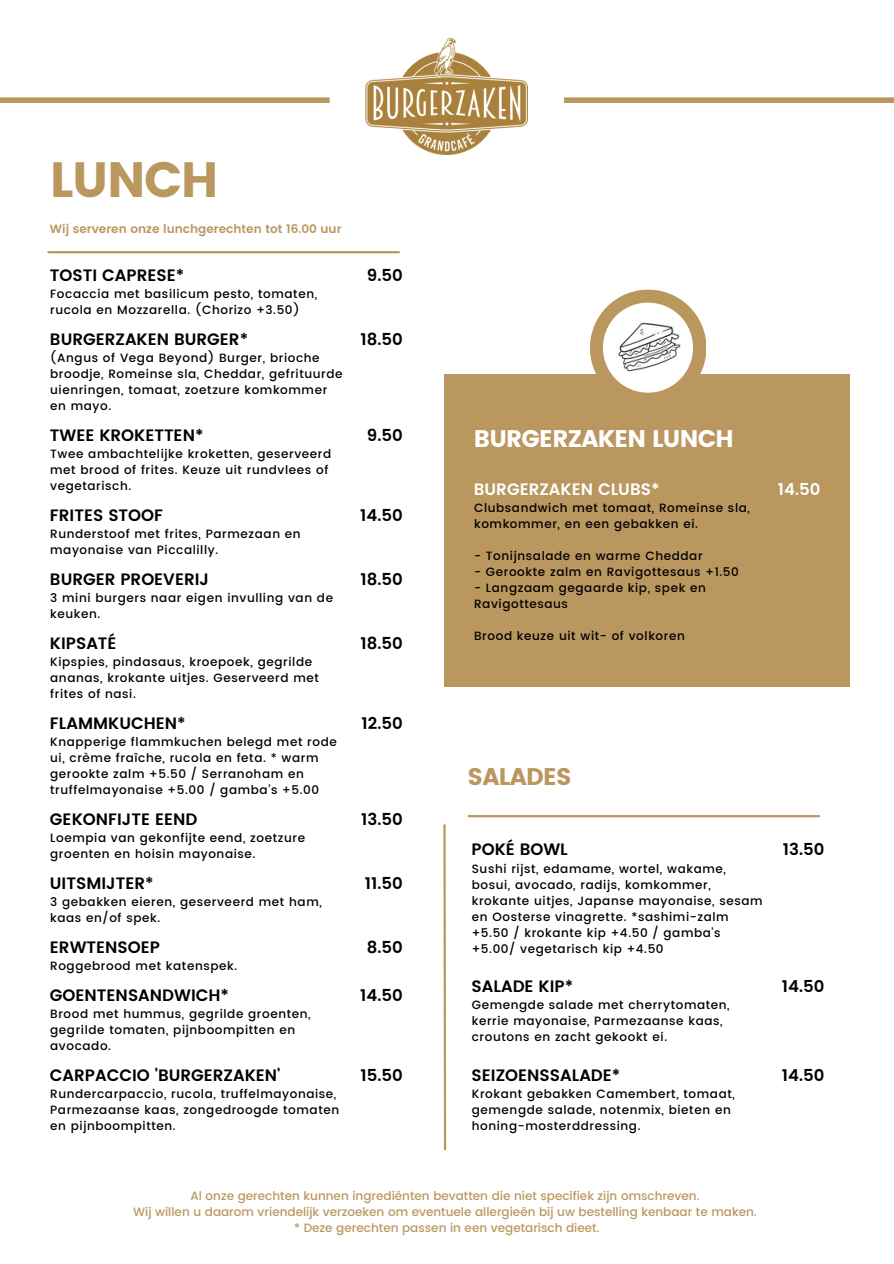
<style>
.page{position:relative;width:894px;height:1264px;background:#fff}
.page>*{position:absolute;margin:0;border:0;box-sizing:border-box;transform-origin:0 0}
.t1{font:49.5px "Poppins";letter-spacing:-.03em;color:#ba975f}
.t2{font:24px "Poppins";letter-spacing:-.03em;color:#fff}
.t3{font:24px "Poppins";letter-spacing:-.03em;color:#ba975f}
.t4{font:600 16.5px "Poppins";color:#000}
.t5{font:600 16.5px "Poppins";color:#fff}
.t6{font:500 12px/16px "Poppins";letter-spacing:.05em;color:#000}
.t7{font:500 12px "Poppins";color:#ba975f}
.t8{font:600 12px "Poppins";color:#ba975f}
</style>
<div class="page">
<hr style="left:48px;top:251px;width:351px;height:2px;background:#ba975f">
<div style="left:563px;top:97px;width:330px;height:6px;background:#ba975f"></div>
<div style="left:444px;top:374px;width:405px;height:312px;background:#ba975f"></div>
<svg style="left:443px;top:824px;width:4px;height:327px"></svg>
<hr style="left:468px;top:815px;width:351px;height:2px;background:#ba975f">
<div style="left:0;top:97px;width:329px;height:6px;background:#ba975f"></div>
<img style="left:365px;top:39px;width:162px;height:116px">
<svg style="left:590px;top:290px;width:115px;height:103px"></svg>
<img style="left:615px;top:322px;width:65px;height:50px">
<p class="t1" style="left:50px;top:151px;width:170px">LUNCH</p>
<h3 class="t8" style="left:50px;top:222px;width:293px">Wij serveren onze lunchgerechten tot 16.00 uur</h3>
<h1 class="t4" style="left:50px;top:265px;width:136px">TOSTI CAPRESE*</h1>
<p class="t6" style="left:50px;top:286px;width:268px">Focaccia met basilicum pesto, tomaten, rucola en Mozzarella. (Chorizo +3.50)</p>
<h3 class="t4" style="left:50px;top:329px;width:200px">BURGERZAKEN BURGER*</h3>
<p class="t6" style="left:50px;top:350px;width:294px">(Angus of Vega Beyond) Burger, brioche broodje, Romeinse sla, Cheddar, gefrituurde uienringen, tomaat, zoetzure komkommer en mayo.</p>
<h3 class="t4" style="left:50px;top:425px;width:155px">TWEE KROKETTEN*</h3>
<p class="t6" style="left:50px;top:446px;width:282px">Twee ambachtelijke kroketten, geserveerd met brood of frites. Keuze uit rundvlees of vegetarisch.</p>
<h3 class="t4" style="left:50px;top:505px;width:115px">FRITES STOOF</h3>
<p class="t6" style="left:50px;top:526px;width:252px">Runderstoof met frites, Parmezaan en mayonaise van Piccalilly.</p>
<h3 class="t4" style="left:50px;top:569px;width:161px">BURGER PROEVERIJ</h3>
<p class="t6" style="left:50px;top:590px;width:284px">3 mini burgers naar eigen invulling van de keuken.</p>
<h3 class="t4" style="left:50px;top:633px;width:68px">KIPSATÉ</h3>
<p class="t6" style="left:50px;top:654px;width:270px">Kipspies, pindasaus, kroepoek, gegrilde ananas, krokante uitjes. Geserveerd met frites of nasi.</p>
<h3 class="t4" style="left:50px;top:713px;width:137px">FLAMMKUCHEN*</h3>
<p class="t6" style="left:50px;top:734px;width:288px">Knapperige flammkuchen belegd met rode ui, crème fraîche, rucola en feta. * warm gerookte zalm +5.50 / Serranoham en truffelmayonaise +5.00 / gamba’s +5.00</p>
<p class="t4" style="left:50px;top:809px;width:149px">GEKONFIJTE EEND</p>
<p class="t6" style="left:50px;top:830px;width:256px">Loempia van gekonfijte eend, zoetzure groenten en hoisin mayonaise.</p>
<h3 class="t4" style="left:50px;top:873px;width:105px">UITSMIJTER*</h3>
<h3 class="t6" style="left:50px;top:894px;width:273px">3 gebakken eieren, geserveerd met ham, kaas en/of spek.</h3>
<p class="t4" style="left:50px;top:937px;width:111px">ERWTENSOEP</p>
<p class="t6" style="left:50px;top:958px;width:188px">Roggebrood met katenspek.</p>
<p class="t4" style="left:50px;top:985px;width:181px">GOENTENSANDWICH*</p>
<h3 class="t6" style="left:50px;top:1006px;width:262px">Brood met hummus, gegrilde groenten, gegrilde tomaten, pijnboompitten en avocado.</h3>
<p class="t4" style="left:50px;top:1065px;width:232px">CARPACCIO 'BURGERZAKEN'</p>
<h2 class="t6" style="left:50px;top:1086px;width:290px">Rundercarpaccio, rucola, truffelmayonaise,<br>Parmezaanse kaas, zongedroogde tomaten en pijnboompitten.</h2>
<h3 class="t4" style="left:367px;top:266px;width:37px">9.50</h3>
<h3 class="t4" style="left:360px;top:330px;width:44px">18.50</h3>
<h3 class="t4" style="left:367px;top:426px;width:37px">9.50</h3>
<h3 class="t4" style="left:360px;top:506px;width:44px">14.50</h3>
<h3 class="t4" style="left:360px;top:570px;width:44px">18.50</h3>
<h3 class="t4" style="left:360px;top:634px;width:44px">18.50</h3>
<p class="t4" style="left:361px;top:714px;width:43px">12.50</p>
<h2 class="t4" style="left:361px;top:810px;width:43px">13.50</h2>
<p class="t4" style="left:364px;top:874px;width:39px">11.50</p>
<p class="t4" style="left:367px;top:937px;width:37px">8.50</p>
<h3 class="t4" style="left:360px;top:985px;width:44px">14.50</h3>
<h3 class="t4" style="left:360px;top:1065px;width:44px">15.50</h3>
<p class="t2" style="left:473px;top:424px;width:261px">BURGERZAKEN LUNCH</p>
<h3 class="t5" style="left:473px;top:479px;width:187px">BURGERZAKEN CLUBS*</h3>
<h3 class="t6" style="left:474px;top:500px;width:277px">Clubsandwich met tomaat, Romeinse sla, komkommer, en een gebakken ei.</h3>
<p class="t6" style="left:474px;top:548px;width:230px">- Tonijnsalade en warme Cheddar</p>
<h3 class="t6" style="left:474px;top:564px;width:266px">- Gerookte zalm en Ravigottesaus +1.50</h3>
<h3 class="t6" style="left:474px;top:580px;width:233px">- Langzaam gegaarde kip, spek en<br>Ravigottesaus</h3>
<p class="t6" style="left:474px;top:628px;width:212px">Brood keuze uit wit- of volkoren</p>
<h3 class="t5" style="left:777px;top:479px;width:44px">14.50</h3>
<h3 class="t3" style="left:467px;top:762px;width:106px">SALADES</h3>
<h3 class="t4" style="left:471px;top:839px;width:98px">POKÉ BOWL</h3>
<p class="t6" style="left:471px;top:860px;width:292px">Sushi rijst, edamame, wortel, wakame, bosui, avocado, radijs, komkommer, krokante uitjes, Japanse mayonaise, sesam en Oosterse vinagrette. *sashimi-zalm +5.50 / krokante kip +4.50 / gamba’s +5.00/ vegetarisch kip +4.50</p>
<h3 class="t4" style="left:471px;top:976px;width:103px">SALADE KIP*</h3>
<p class="t6" style="left:471px;top:997px;width:259px">Gemengde salade met cherrytomaten, kerrie mayonaise, Parmezaanse kaas, croutons en zacht gekookt ei.</p>
<h3 class="t4" style="left:471px;top:1065px;width:150px">SEIZOENSSALADE*</h3>
<p class="t6" style="left:471px;top:1086px;width:264px">Krokant gebakken Camembert, tomaat, gemengde salade, notenmix, bieten en honing-mosterddressing.</p>
<h3 class="t4" style="left:782px;top:839px;width:43px">13.50</h3>
<h3 class="t4" style="left:781px;top:976px;width:44px">14.50</h3>
<h3 class="t4" style="left:781px;top:1065px;width:44px">14.50</h3>
<p class="t7" style="left:190px;top:1188px;width:510px">Al onze gerechten kunnen ingrediënten bevatten die niet specifiek zijn omschreven.</p>
<h3 class="t7" style="left:133px;top:1204px;width:624px">Wij willen u daarom vriendelijk verzoeken om eventuele allergieën bij uw bestelling kenbaar te maken.</h3>
<h3 class="t7" style="left:294px;top:1220px;width:307px">* Deze gerechten passen in een vegetarisch dieet.</h3>
</div>
